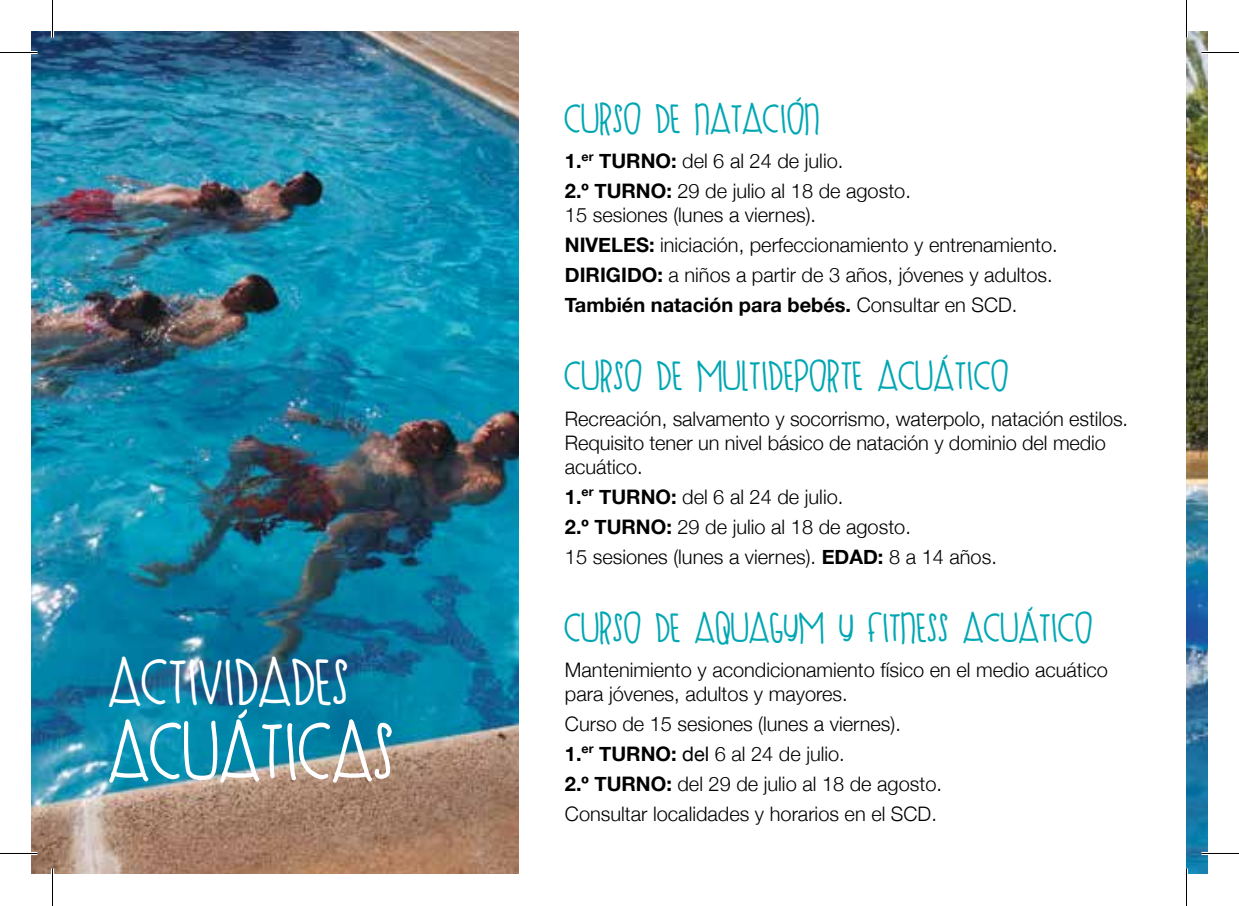
<style>
.page{position:relative;width:1239px;height:906px;background:#fff}
.page>*{position:absolute;margin:0;border:0;box-sizing:border-box;transform-origin:0 0}
.t1{font:700 50px "SUGARSHOCKMAX'D";color:#fff}
.t2{font:700 40px "SUGARSHOCKMAX'D";color:#fff}
.t3{font:700 25px "SUGARSHOCKMAX'D";color:#00a7b3}
.t4{font:300 20px/30px "Helvetica Neue";color:#000}
.s1{font-weight:700}
.s2{font-weight:400}
</style>
<div class="page">
<img style="left:1186px;top:32px;width:22px;height:841px">
<img style="left:31px;top:31px;width:487px;height:842px">
<hr style="left:0;top:51px;width:38px;height:3px;background:#fff">
<hr style="left:1201px;top:51px;width:38px;height:3px;background:#fff">
<hr style="left:0;top:852px;width:38px;height:3px;background:#fff">
<hr style="left:1201px;top:852px;width:38px;height:3px;background:#fff">
<hr style="left:51px;top:0;width:3px;height:38px;background:#fff">
<hr style="left:51px;top:868px;width:3px;height:38px;background:#fff">
<hr style="left:1185px;top:0;width:3px;height:38px;background:#fff">
<hr style="left:1185px;top:868px;width:3px;height:38px;background:#fff">
<hr style="left:0;top:52px;width:38px;height:1px;background:#000">
<hr style="left:1201px;top:52px;width:38px;height:1px;background:#000">
<hr style="left:0;top:853px;width:38px;height:1px;background:#000">
<hr style="left:1201px;top:853px;width:38px;height:1px;background:#000">
<hr style="left:52px;top:0;width:1px;height:38px;background:#000">
<hr style="left:52px;top:868px;width:1px;height:38px;background:#000">
<hr style="left:1186px;top:0;width:1px;height:38px;background:#000">
<hr style="left:1186px;top:868px;width:1px;height:38px;background:#000">
<h2 class="t2" style="left:109px;top:668px;width:243px">ACTIVIDADES</h2>
<h1 class="t1" style="left:109px;top:733px;width:288px">ACUÁTICAS</h1>
<p class="t3" style="left:565px;top:110px;width:257px">CURSO DE NATACIÓN</p>
<p class="t4" style="left:565px;top:146px;width:347px"><span class="s1">1.</span><sup>er</sup> <span class="s1">TURNO:</span> del 6 al 24 de julio.<br><span class="s1">2.º TURNO:</span> 29 de julio al 18 de agosto.</p>
<p class="t4" style="left:565px;top:200px;width:494px">15 sesiones (lunes a viernes).<br><span class="s1">NIVELES:</span> iniciación, perfeccionamiento y entrenamiento.<br><span class="s1">DIRIGIDO:</span> a niños a partir de 3 años, jóvenes y adultos.<br><span class="s1">También natación para bebés.</span> Consultar en SCD.</p>
<p class="t3" style="left:565px;top:367px;width:446px">CURSO DE MULTIDEPORTE ACUÁTICO</p>
<p class="t4" style="left:565px;top:406px;width:565px;line-height:24px">Recreación, salvamento y socorrismo, waterpolo, natación estilos.<br>Requisito tener un nivel básico de natación y dominio del medio acuático.</p>
<p class="t4" style="left:565px;top:481px;width:433px"><span class="s1">1.</span><sup>er</sup> <span class="s1">TURNO:</span> del 6 al 24 de julio.<br><span class="s1">2.º TURNO:</span> 29 de julio al 18 de agosto.<br>15 sesiones (lunes a viernes). <span class="s1">EDAD:</span> 8 a 14 años.</p>
<p class="t3" style="left:565px;top:618px;width:530px">CURSO DE AQUAGYM Y FITNESS ACUÁTICO</p>
<p class="t4" style="left:565px;top:657px;width:545px;line-height:24px">Mantenimiento y acondicionamiento físico en el medio acuático para jóvenes, adultos y mayores.</p>
<p class="t4" style="left:565px;top:708px;width:379px">Curso de 15 sesiones (lunes a viernes).<br><span class="s1">1.</span><sup>er</sup> <span class="s1">TURNO:</span> <span class="s2">del</span> 6 al 24 de julio.<br><span class="s1">2.º TURNO:</span> del 29 de julio al 18 de agosto.<br>Consultar localidades y horarios en el SCD.</p>
</div>
